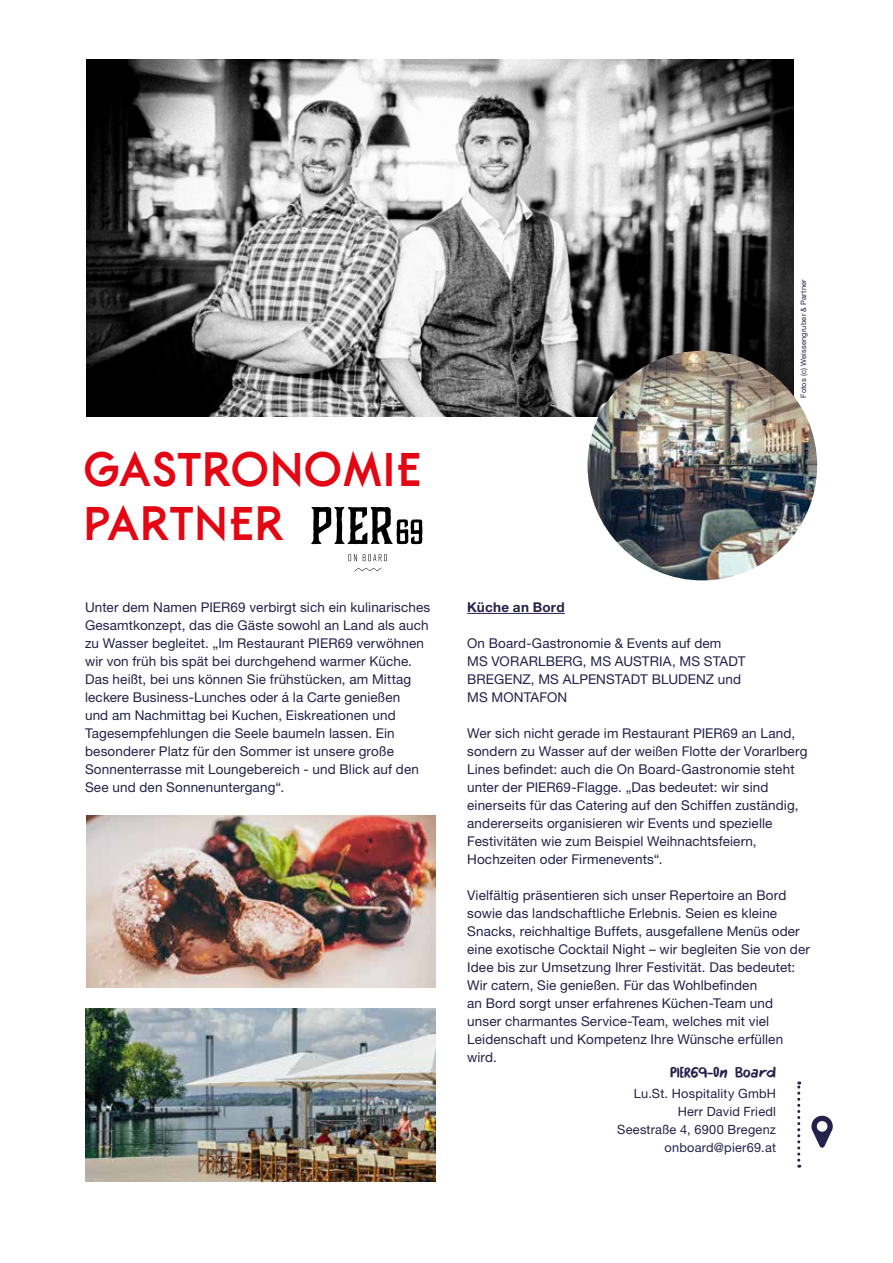
<style>
.page{position:relative;width:893px;height:1263px;background:#fff}
.page>*{position:absolute;margin:0;border:0;box-sizing:border-box;transform-origin:0 0}
.t1{font:700 45px/54px "Belgrad";letter-spacing:-.03em;color:#e30613}
.t2{font:18px "yearbook";letter-spacing:.01em;color:#25214a}
.t3{font:13.5px/18px "Helvetica Neue LT Std";letter-spacing:.01em;color:#25214a}
.t4{font:700 13.5px "Helvetica Neue LT Std";letter-spacing:.02em;color:#25214a}
.t5{font:12.75px/18px "Helvetica Neue LT Std";letter-spacing:.015em;color:#25214a;text-align:right}
.t6{font:7.5px "Helvetica Neue LT Std";letter-spacing:.025em;color:#25214a}
</style>
<div class="page">
<svg style="left:354px;top:567px;width:27px;height:4px"></svg>
<svg style="left:311px;top:507px;width:111px;height:37px"></svg>
<svg style="left:348px;top:554px;width:9px;height:7px"></svg>
<svg style="left:363px;top:554px;width:24px;height:7px"></svg>
<svg style="left:811px;top:1116px;width:22px;height:31px"></svg>
<svg style="left:797px;top:1081px;width:3px;height:87px"></svg>
<hr style="left:467px;top:613px;width:98px;height:1px;background:#25214a">
<img style="left:85px;top:1008px;width:350px;height:173px">
<img style="left:86px;top:815px;width:349px;height:173px">
<img style="left:86px;top:59px;width:708px;height:357px">
<img style="left:587px;top:351px;width:230px;height:229px;border-radius:115px">
<h1 class="t1" style="left:85px;top:442px;width:344px">GASTRONOMIE<br>PARTNER</h1>
<p class="t3" style="left:85px;top:598px;width:347px">Unter dem Namen PIER69 verbirgt sich ein kulinarisches Gesamtkonzept, das die Gäste sowohl an Land als auch zu Wasser begleitet. „Im Restaurant PIER69 verwöhnen wir von früh bis spät bei durchgehend warmer Küche.<br>Das heißt, bei uns können Sie frühstücken, am Mittag leckere Business-Lunches oder á la Carte genießen<br>und am Nachmittag bei Kuchen, Eiskreationen und Tagesempfehlungen die Seele baumeln lassen. Ein besonderer Platz für den Sommer ist unsere große Sonnenterrasse mit Loungebereich - und Blick auf den See und den Sonnenuntergang“.</p>
<p class="t6" style="left:799px;top:398px;width:120px;rotate:-90deg">Fotos (c) Weissengruber &amp; Partner</p>
<p class="t4" style="left:467px;top:599px;width:99px">Küche an Bord</p>
<p class="t3" style="left:467px;top:634px;width:280px">On Board-Gastronomie &amp; Events auf dem<br>MS VORARLBERG, MS AUSTRIA, MS STADT<br>BREGENZ, MS ALPENSTADT BLUDENZ und<br>MS MONTAFON</p>
<p class="t3" style="left:467px;top:724px;width:342px">Wer sich nicht gerade im Restaurant PIER69 an Land, sondern zu Wasser auf der weißen Flotte der Vorarlberg Lines befindet: auch die On Board-Gastronomie steht unter der PIER69-Flagge. „Das bedeutet: wir sind einerseits für das Catering auf den Schiffen zuständig, andererseits organisieren wir Events und spezielle Festivitäten wie zum Beispiel Weihnachtsfeiern, Hochzeiten oder Firmenevents“.</p>
<p class="t3" style="left:467px;top:886px;width:344px">Vielfältig präsentieren sich unser Repertoire an Bord sowie das landschaftliche Erlebnis. Seien es kleine Snacks, reichhaltige Buffets, ausgefallene Menüs oder eine exotische Cocktail Night – wir begleiten Sie von der Idee bis zur Umsetzung Ihrer Festivität. Das bedeutet:<br>Wir catern, Sie genießen. Für das Wohlbefinden<br>an Bord sorgt unser erfahrenes Küchen-Team und unser charmantes Service-Team, welches mit viel Leidenschaft und Kompetenz Ihre Wünsche erfüllen wird.</p>
<h2 class="t2" style="left:670px;top:1063px;width:107px">PIER69-On Board</h2>
<p class="t5" style="left:617px;top:1084px;width:160px">Lu.St. Hospitality GmbH<br>Herr David Friedl<br>Seestraße 4, 6900 Bregenz onboard@pier69.at</p>
</div>
